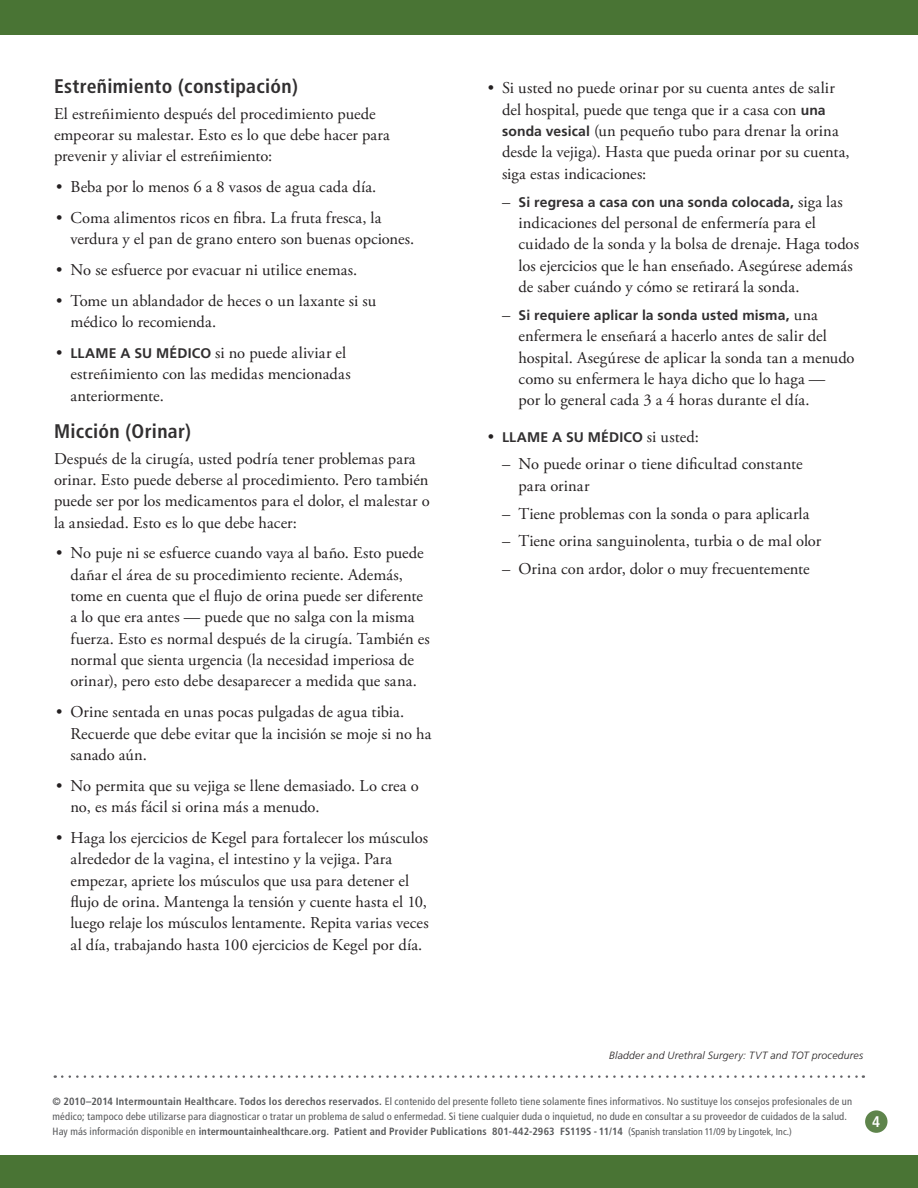
<style>
.page{position:relative;width:918px;height:1188px;background:#fff}
.page>*{position:absolute;margin:0;border:0;box-sizing:border-box;transform-origin:0 0}
.Level_2{font:700 condensed 19.65px "Frutiger LT Std";letter-spacing:.015em;color:#312f30}
.Main{font:16.5px/21.3px "Adobe Garamond Pro";letter-spacing:.005em;color:#231f20}
.t1{font:700 condensed 15.45px "Frutiger LT Std";color:#fff}
.t2{font:700 13.95px "Frutiger LT Std";letter-spacing:.01em;color:#312f30}
.t3{font:condensed 10.5px/15px "Frutiger LT Std";letter-spacing:.015em;color:#57585a}
.Illustration_labels{font:italic 300 10.5px "Frutiger LT Std";letter-spacing:.015em;color:#231f20}
.s1{font-family:"Frutiger LT Std";font-weight:700;font-size:13.95px;color:#312f30}
.s2{font-family:"Adobe Garamond Pro";font-weight:400;font-size:16.5px;color:#231f20}
.s3{font-weight:700}
.s4{font-weight:700;font-size:10.2px}
.s5{font-size:9.75px}
</style>
<div class="page">
<div style="left:0;top:1155px;width:918px;height:33px;background:#497434"></div>
<div style="left:865px;top:1110px;width:23px;height:23px;background:#5e844b;border-radius:50%"></div>
<div style="left:0;top:0;width:918px;height:34px;background:#497434"></div>
<svg style="left:62px;top:1075px;width:802px;height:3px"></svg>
<p class="Level_2" style="left:54px;top:74px;width:245px">Estreñimiento (constipación)</p>
<p class="Main" style="left:54px;top:103px;width:337px">El estreñimiento después del procedimiento puede empeorar su malestar. Esto es lo que debe hacer para prevenir y aliviar el estreñimiento:</p>
<p class="Main" style="left:56px;top:177px;width:322px">• Beba por lo menos 6 a 8 vasos de agua cada día.</p>
<p class="Main" style="left:70px;top:207px;width:345px;text-indent:-14px">• Coma alimentos ricos en fibra. La fruta fresca, la verdura y el pan de grano entero son buenas opciones.</p>
<p class="Main" style="left:56px;top:260px;width:303px">• No se esfuerce por evacuar ni utilice enemas.</p>
<p class="Main" style="left:70px;top:290px;width:307px;text-indent:-14px">• Tome un ablandador de heces o un laxante si su médico lo recomienda.</p>
<p class="Main" style="left:70px;top:342px;width:282px;text-indent:-14px">• <span class="s1">LLAME A SU MÉDICO</span> si no puede aliviar el estreñimiento con las medidas mencionadas anteriormente.</p>
<p class="Level_2" style="left:54px;top:419px;width:139px">Micción (Orinar)</p>
<p class="Main" style="left:54px;top:448px;width:377px">Después de la cirugía, usted podría tener problemas para orinar. Esto puede deberse al procedimiento. Pero también puede ser por los medicamentos para el dolor, el malestar o la ansiedad. Esto es lo que debe hacer:</p>
<p class="Main" style="left:70px;top:543px;width:361px;text-indent:-14px">• No puje ni se esfuerce cuando vaya al baño. Esto puede dañar el área de su procedimiento reciente. Además, tome en cuenta que el flujo de orina puede ser diferente a lo que era antes — puede que no salga con la misma fuerza. Esto es normal después de la cirugía. También es normal que sienta urgencia (la necesidad imperiosa de orinar), pero esto debe desaparecer a medida que sana.</p>
<p class="Main" style="left:70px;top:702px;width:362px;text-indent:-14px">• Orine sentada en unas pocas pulgadas de agua tibia.<br>Recuerde que debe evitar que la incisión se moje si no ha sanado aún.</p>
<p class="Main" style="left:70px;top:775px;width:350px;text-indent:-14px">• No permita que su vejiga se llene demasiado. Lo crea o no, es más fácil si orina más a menudo.</p>
<p class="Main" style="left:70px;top:828px;width:360px;text-indent:-14px">• Haga los ejercicios de Kegel para fortalecer los músculos alrededor de la vagina, el intestino y la vejiga. Para empezar, apriete los músculos que usa para detener el flujo de orina. Mantenga la tensión y cuente hasta el 10, luego relaje los músculos lentamente. Repita varias veces al día, trabajando hasta 100 ejercicios de Kegel por día.</p>
<p class="Main" style="left:502px;top:78px;width:349px;text-indent:-14px">• Si usted no puede orinar por su cuenta antes de salir del hospital, puede que tenga que ir a casa con <span class="s1">una sonda vesical</span> (un pequeño tubo para drenar la orina desde la vejiga). Hasta que pueda orinar por su cuenta, siga estas indicaciones:</p>
<p class="t2" style="left:502px;top:194px;width:342px"><span class="s2">–</span> Si regresa a casa con una sonda colocada, <span class="s2">siga las</span></p>
<p class="Main" style="left:519px;top:213px;width:342px">indicaciones del personal de enfermería para el cuidado de la sonda y la bolsa de drenaje. Haga todos los ejercicios que le han enseñado. Asegúrese además de saber cuándo y cómo se retirará la sonda.</p>
<p class="t2" style="left:502px;top:307px;width:317px"><span class="s2">–</span> Si requiere aplicar la sonda usted misma, <span class="s2">una</span></p>
<p class="Main" style="left:519px;top:326px;width:338px">enfermera le enseñará a hacerlo antes de salir del hospital. Asegúrese de aplicar la sonda tan a menudo como su enfermera le haya dicho que lo haga —<br>por lo general cada 3 a 4 horas durante el día.</p>
<p class="t2" style="left:488px;top:429px;width:213px"><span class="s2">•</span> LLAME A SU MÉDICO <span class="s2">si usted:</span></p>
<p class="Main" style="left:519px;top:454px;width:286px;text-indent:-16px">– No puede orinar o tiene dificultad constante para orinar</p>
<p class="Main" style="left:502px;top:503px;width:309px">– Tiene problemas con la sonda o para aplicarla</p>
<p class="Main" style="left:502px;top:531px;width:321px">– Tiene orina sanguinolenta, turbia o de mal olor</p>
<p class="Main" style="left:502px;top:559px;width:309px">– Orina con ardor, dolor o muy frecuentemente</p>
<p class="Illustration_labels" style="left:609px;top:1049px;width:255px">Bladder and Urethral Surgery: TVT and TOT procedures</p>
<p class="t3" style="left:52px;top:1094px;width:801px"><span class="s3">© 2010–2014 Intermountain Healthcare. Todos los derechos reservados.</span> El contenido del presente folleto tiene solamente fines informativos. No sustituye los consejos profesionales de un médico; tampoco debe utilizarse para diagnosticar o tratar un problema de salud o enfermedad. Si tiene cualquier duda o inquietud, no dude en consultar a su proveedor de cuidados de la salud.<br>Hay más información disponible en <span class="s4">intermountainhealthcare.org.</span> <span class="s3">Patient and Provider Publications 801-442-2963 FS119S - 11/14</span> (<span class="s5">Spanish translation 11/09 by Lingotek, Inc.)</span></p>
<p class="t1" style="left:872px;top:1112px;width:10px">4</p>
</div>
